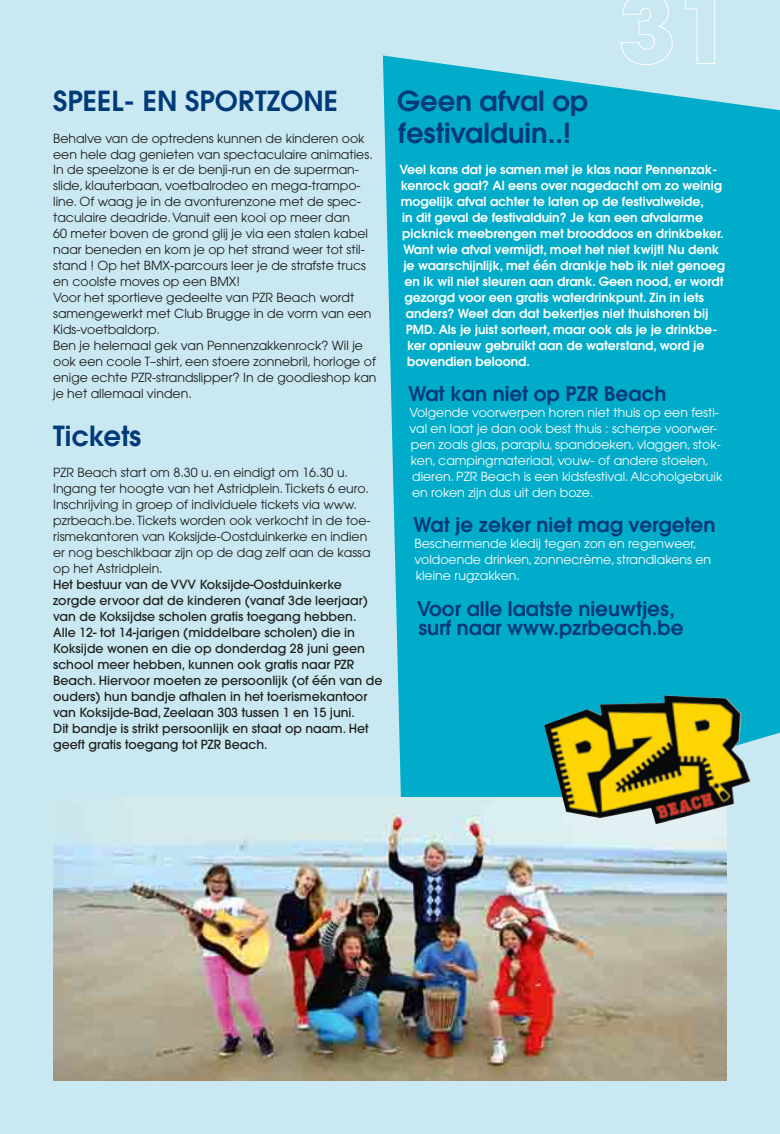
<style>
.page{position:relative;width:780px;height:1134px;background:#cae8f1}
.page>*{position:absolute;margin:0;border:0;box-sizing:border-box;transform-origin:0 0}
.t1{font:600 27.5px/31.9px "Avant Garde";color:#003a78}
.t2{font:600 20px/19.5px "Avant Garde";color:#003a78}
.t3{font:12.5px/16px "Avant Garde";color:#1d1d1b}
.t4{font:600 12.5px "Avant Garde";color:#fff}
.t5{font:500 12.5px/16px "Avant Garde";color:#1d1d1b}
.t6{font:12.5px/16px "Avant Garde";color:#fff}
</style>
<div class="page">
<svg style="left:383px;top:56px;width:397px;height:788px;background:#17aec1"></svg>
<svg style="left:620px;top:0;width:52px;height:65px"></svg>
<svg style="left:685px;top:0;width:30px;height:64px"></svg>
<img style="left:53px;top:797px;width:673px;height:284px">
<img style="left:548px;top:695px;width:116px;height:28px">
<h1 class="t1" style="left:53px;top:84px;width:286px">SPEEL- EN SPORTZONE</h1>
<p class="t3" style="left:53px;top:130px;width:325px">Behalve van de optredens kunnen de kinderen ook een hele dag genieten van spectaculaire animaties.<br>In de speelzone is er de benji-run en de superman&shy;slide, klauterbaan, voetbalrodeo en mega-trampo&shy;line. Of waag je in de avonturenzone met de spec&shy;taculaire deadride. Vanuit een kooi op meer dan<br>60 meter boven de grond glij je via een stalen kabel naar beneden en kom je op het strand weer tot stil&shy;stand ! Op het BMX-parcours leer je de strafste trucs en coolste moves op een BMX!<br>Voor het sportieve gedeelte van PZR Beach wordt samengewerkt met Club Brugge in de vorm van een Kids-voetbaldorp.<br>Ben je helemaal gek van Pennenzakkenrock? Wil je ook een coole T–shirt, een stoere zonnebril, horloge of enige echte PZR-strandslipper? In de goodieshop kan je het allemaal vinden.</p>
<h1 class="t1" style="left:53px;top:419px;width:90px">Tickets</h1>
<p class="t3" style="left:53px;top:465px;width:319px">PZR Beach start om 8.30 u. en eindigt om 16.30 u.<br>Ingang ter hoogte van het Astridplein. Tickets 6 euro.<br>Inschrijving in groep of individuele tickets via www. pzrbeach.be. Tickets worden ook verkocht in de toe&shy;rismekantoren van Koksijde-Oostduinkerke en indien er nog beschikbaar zijn op de dag zelf aan de kassa op het Astridplein.</p>
<p class="t5" style="left:53px;top:577px;width:331px">Het bestuur van de VVV Koksijde-Oostduinkerke zorgde ervoor dat de kinderen (vanaf 3de leerjaar) van de Koksijdse scholen gratis toegang hebben.<br>Alle 12- tot 14-jarigen (middelbare scholen) die in Koksijde wonen en die op donderdag 28 juni geen school meer hebben, kunnen ook gratis naar PZR Beach. Hiervoor moeten ze persoonlijk (of één van de ouders) hun bandje afhalen in het toerismekantoor van Koksijde-Bad, Zeelaan 303 tussen 1 en 15 juni.<br>Dit bandje is strikt persoonlijk en staat op naam. Het geeft gratis toegang tot PZR Beach.</p>
<h1 class="t1" style="left:397px;top:84px;width:193px">Geen afval op festivalduin..!</h1>
<p class="t4" style="left:399px;top:162px;width:319px">Veel kans dat je samen met je klas naar Pennenzak-</p>
<p class="t4" style="left:401px;top:178px;width:322px">kenrock gaat? Al eens over nagedacht om zo weinig</p>
<p class="t4" style="left:401px;top:194px;width:305px">mogelijk afval achter te laten op de festivalweide,</p>
<p class="t4" style="left:402px;top:210px;width:302px">in dit geval de festivalduin? Je kan een afvalarme</p>
<p class="t4" style="left:402px;top:225px;width:323px">picknick meebrengen met brooddoos en drinkbeker.</p>
<p class="t4" style="left:403px;top:241px;width:317px">Want wie afval vermijdt, moet het niet kwijt! Nu denk</p>
<p class="t4" style="left:403px;top:257px;width:323px">je waarschijnlijk, met één drankje heb ik niet genoeg</p>
<p class="t4" style="left:404px;top:273px;width:320px">en ik wil niet sleuren aan drank. Geen nood, er wordt</p>
<p class="t4" style="left:404px;top:289px;width:301px">gezorgd voor een gratis waterdrinkpunt. Zin in iets</p>
<p class="t4" style="left:406px;top:305px;width:304px">anders? Weet dan dat bekertjes niet thuishoren bij</p>
<p class="t4" style="left:406px;top:321px;width:313px">PMD. Als je juist sorteert, maar ook als je je drinkbe-</p>
<p class="t4" style="left:407px;top:337px;width:299px">ker opnieuw gebruikt aan de waterstand, word je</p>
<p class="t4" style="left:407px;top:353px;width:124px">bovendien beloond.</p>
<h2 class="t2" style="left:408px;top:384px;width:259px">Wat kan niet op PZR Beach</h2>
<p class="t6" style="left:409px;top:405px;width:314px">Volgende voorwerpen horen niet thuis op een festi&shy;val en laat je dan ook best thuis : scherpe voorwer&shy;pen zoals glas, paraplu, spandoeken, vlaggen, stok&shy;ken, campingmateriaal, vouw- of andere stoelen, dieren. PZR Beach is een kidsfestival. Alcoholgebruik en roken zijn dus uit den boze.</p>
<h2 class="t2" style="left:413px;top:515px;width:303px">Wat je zeker niet mag vergeten</h2>
<p class="t6" style="left:414px;top:536px;width:298px">Beschermende kledij tegen zon en regenweer, voldoende drinken, zonnecrème, strandlakens en kleine rugzakken.</p>
<h2 class="t2" style="left:417px;top:598px;width:268px">Voor alle laatste nieuwtjes, surf naar www.pzrbeach.be</h2>
</div>
